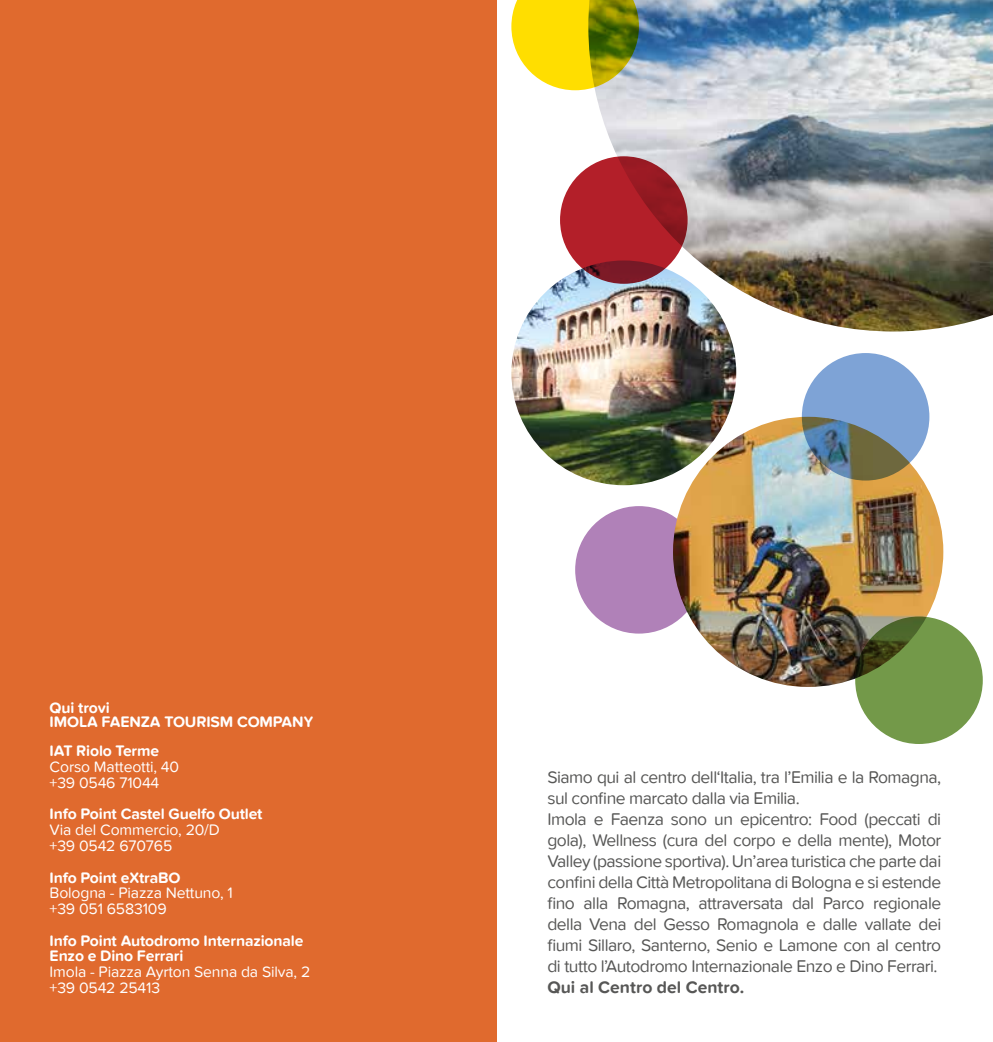
<style>
.page{position:relative;width:993px;height:1042px;background:#fff}
.page>*{position:absolute;margin:0;border:0;box-sizing:border-box;transform-origin:0 0}
.t1{font:17.5px/21px "Proxima Nova Soft W03";letter-spacing:-.03em;color:#575756}
.t2{font:700 17.5px "Proxima Nova Soft W03";color:#575756}
.t3{font:15.75px/15.8px "Proxima Nova Soft W03";letter-spacing:-.01em;color:#fff}
.t4{font:700 15.75px/14px "Proxima Nova Soft W03";letter-spacing:-.01em;color:#fff}
</style>
<div class="page">
<div style="left:0;top:0;width:496px;height:1042px;background:#e06a2e"></div>
<svg style="left:511px;top:0;width:77px;height:90px;background:#ffe222"></svg>
<img style="left:588px;top:0;width:404px;height:331px">
<div style="left:575px;top:506px;width:127px;height:127px;background:#b081b8;border-radius:50%"></div>
<img style="left:672px;top:417px;width:271px;height:270px;border-radius:135px">
<img style="left:511px;top:260px;width:225px;height:225px;border-radius:112px">
<svg style="left:854px;top:616px;width:128px;height:128px;background:#6c8d43"></svg>
<svg style="left:801px;top:353px;width:128px;height:127px;background:#7491b0"></svg>
<svg style="left:560px;top:156px;width:127px;height:128px;background:#a51e28"></svg>
<p class="t4" style="left:50px;top:700px;width:265px">Qui trovi<br>IMOLA FAENZA TOURISM COMPANY</p>
<p class="t4" style="left:50px;top:744px;width:111px">IAT Riolo Terme</p>
<p class="t3" style="left:50px;top:759px;width:131px">Corso Matteotti, 40 +39 0546 71044</p>
<p class="t4" style="left:50px;top:807px;width:214px">Info Point Castel Guelfo Outlet</p>
<p class="t3" style="left:50px;top:822px;width:172px">Via del Commercio, 20/D +39 0542 670765</p>
<p class="t4" style="left:50px;top:870px;width:132px">Info Point eXtraBO</p>
<p class="t3" style="left:50px;top:885px;width:185px">Bologna - Piazza Nettuno, 1 +39 051 6583109</p>
<p class="t4" style="left:50px;top:932px;width:255px;line-height:15.8px">Info Point Autodromo Internazionale<br>Enzo e Dino Ferrari</p>
<p class="t3" style="left:50px;top:963px;width:262px">Imola - Piazza Ayrton Senna da Silva, 2 +39 0542 25413</p>
<p class="t1" style="left:547px;top:766px;width:395px">Siamo qui al centro dell‘Italia, tra l’Emilia e la Romagna, sul confine marcato dalla via Emilia.<br>Imola e Faenza sono un epicentro: Food (peccati di gola), Wellness (cura del corpo e della mente), Motor Valley (passione sportiva). Un’area turistica che parte dai confini della Città Metropolitana di Bologna e si estende fino alla Romagna, attraversata dal Parco regionale della Vena del Gesso Romagnola e dalle vallate dei fiumi Sillaro, Santerno, Senio e Lamone con al centro di tutto l’Autodromo Internazionale Enzo e Dino Ferrari.</p>
<p class="t2" style="left:547px;top:977px;width:198px">Qui al Centro del Centro.</p>
</div>
